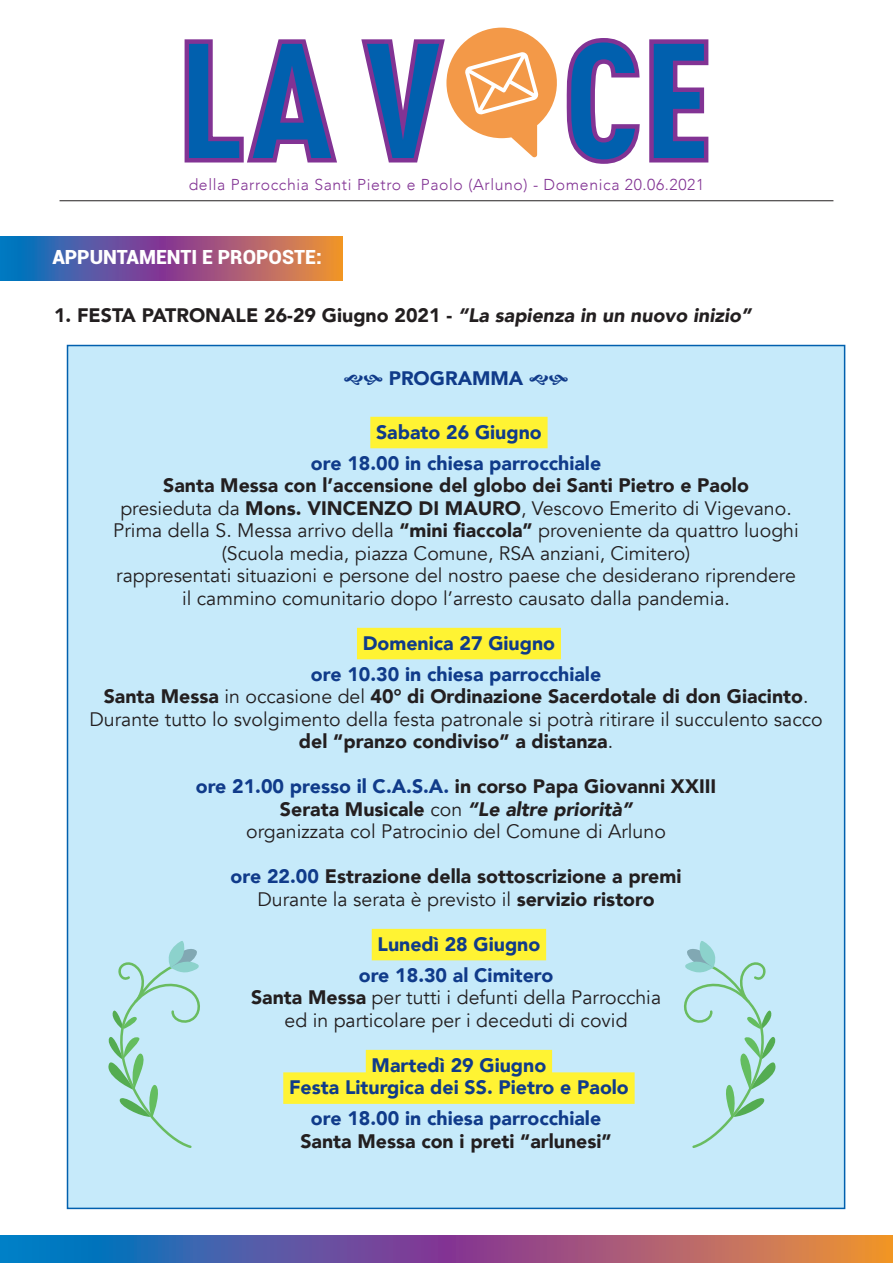
<style>
.page{position:relative;width:893px;height:1263px;background:#fff}
.page>*{position:absolute;margin:0;border:0;box-sizing:border-box;transform-origin:0 0}
.t1{font:19.5px/22.5px "Avenir";color:#231f20;text-align:center}
.t2{font:900 19.5px/31px "Avenir";color:#103b8a;text-align:center}
.t3{font:900 19.5px/22.5px "Avenir";color:#231f20;text-align:center}
.t4{font:900 19.5px "Roboto";color:#fff}
.t5{font:300 15.75px "Avenir";letter-spacing:.04em;color:#823394}
.s1{font-style:italic}
.s2{font-weight:900}
.s3{font-weight:900;color:#103b8a}
.s4{font-weight:900;font-style:italic}
.s5{color:#103b8a}
.s6{font-weight:400}
</style>
<div class="page">
<hr style="left:60px;top:200px;width:773px;height:1px;background:#231f20">
<svg style="left:184px;top:39px;width:153px;height:124px"></svg>
<svg style="left:361px;top:28px;width:348px;height:136px"></svg>
<svg style="left:0;top:236px;width:342px;height:45px;background:#816088"></svg>
<svg style="left:0;top:1235px;width:893px;height:28px;background:#7b628a"></svg>
<div style="left:68px;top:345px;width:777px;height:863px;background:#c6eafa"></div>
<div style="left:370px;top:417px;width:178px;height:31px;background:#fff333"></div>
<div style="left:357px;top:628px;width:204px;height:31px;background:#fff333"></div>
<div style="left:372px;top:929px;width:174px;height:31px;background:#fff333"></div>
<div style="left:366px;top:1050px;width:186px;height:31px;background:#fff333"></div>
<div style="left:283px;top:1072px;width:352px;height:32px;background:#fff333"></div>
<svg style="left:108px;top:941px;width:92px;height:207px"></svg>
<svg style="left:684px;top:941px;width:92px;height:207px"></svg>
<p class="t5" style="left:189px;top:175px;width:517px">della Parrocchia Santi Pietro e Paolo (Arluno) - Domenica 20.06.2021</p>
<p class="t4" style="left:52px;top:243px;width:271px">APPUNTAMENTI E PROPOSTE:</p>
<p class="t3" style="left:54px;top:304px;width:699px">1. FESTA PATRONALE 26-29 Giugno 2021 - <span class="s1">“La sapienza in un nuovo inizio”</span></p>
<p class="t2" style="left:389px;top:362px;width:136px">PROGRAMMA</p>
<p class="t2" style="left:311px;top:416px;width:292px">Sabato 26 Giugno<br>ore 18.00 in chiesa parrocchiale</p>
<p class="t1" style="left:113px;top:474px;width:687px"><span class="s2">Santa Messa con l’accensione del globo dei Santi Pietro e Paolo<br></span>presieduta da <span class="s2">Mons. VINCENZO DI MAURO</span>, Vescovo Emerito di Vigevano.<br>Prima della S. Messa arrivo della <span class="s2">“mini fiaccola”</span> proveniente da quattro luoghi (Scuola media, piazza Comune, RSA anziani, Cimitero)<br>rappresentati situazioni e persone del nostro paese che desiderano riprendere il cammino comunitario dopo l’arresto causato dalla pandemia.</p>
<p class="t2" style="left:311px;top:627px;width:292px">Domenica 27 Giugno<br>ore 10.30 in chiesa parrocchiale</p>
<p class="t1" style="left:89px;top:685px;width:735px"><span class="s2">Santa Messa</span> in occasione del <span class="s2">40° di Ordinazione Sacerdotale di don Giacinto</span>.<br>Durante tutto lo svolgimento della festa patronale si potrà ritirare il succulento sacco <span class="s2">del “pranzo condiviso” a distanza</span>.</p>
<p class="t1" style="left:196px;top:775px;width:522px"><span class="s3">ore 21.00 presso il C.A.S.A.</span> <span class="s2">in corso Papa Giovanni XXIII<br>Serata Musicale</span> con <span class="s4">“Le altre priorità”<br></span>organizzata col Patrocinio del Comune di Arluno</p>
<p class="t3" style="left:231px;top:865px;width:452px"><span class="s5">ore 22.00</span> Estrazione della sottoscrizione a premi<br><span class="s6">Durante la serata è previsto il</span> servizio ristoro</p>
<p class="t2" style="left:359px;top:928px;width:196px">Lunedì 28 Giugno ore 18.30 al Cimitero</p>
<p class="t1" style="left:251px;top:986px;width:412px"><span class="s2">Santa Messa</span> per tutti i defunti della Parrocchia ed in particolare per i deceduti di covid</p>
<p class="t2" style="left:289px;top:1053px;width:341px;line-height:22.5px">Martedì 29 Giugno<br>Festa Liturgica dei SS. Pietro e Paolo</p>
<p class="t2" style="left:311px;top:1102px;width:292px">ore 18.00 in chiesa parrocchiale</p>
<p class="t3" style="left:300px;top:1129px;width:313px">Santa Messa con i preti “arlunesi”</p>
</div>
